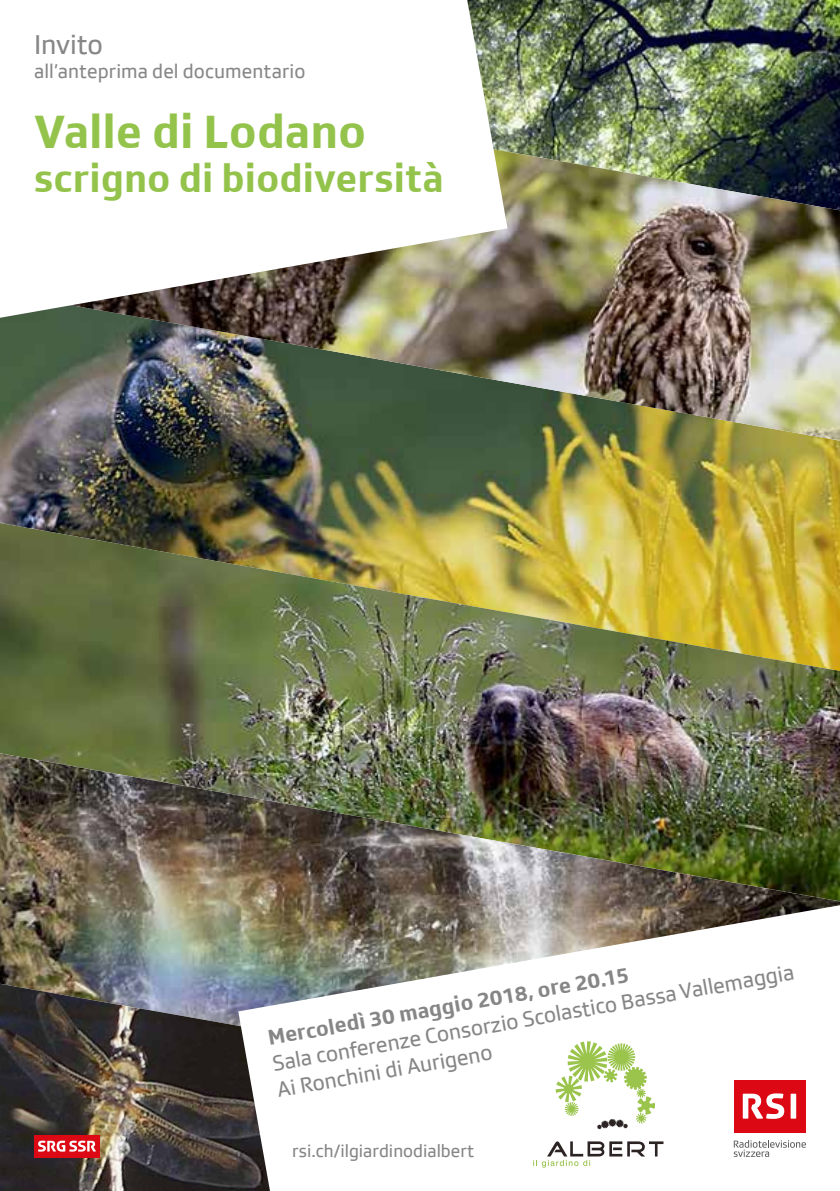
<style>
.page{position:relative;width:840px;height:1191px;background:#fff}
.page>*{position:absolute;margin:0;border:0;box-sizing:border-box;transform-origin:0 0}
.t1{font:700 48px "SRGSSR Type";color:#94c34c}
.t2{font:700 40px "SRGSSR Type";color:#94c34c}
.t3{font:28px "SRGSSR Type";letter-spacing:-.005em;color:#878787}
.t4{font:22px/26.4px "SRGSSR Type";color:#878686}
.t5{font:700 22px "SRGSSR Type";color:#878686}
.t6{font:20px "SRGSSR Type";letter-spacing:.005em;color:#878787}
.t7{font:18px "SRGSSR Type";color:#878686}
</style>
<div class="page">
<img style="left:507px;top:0;width:332px;height:104px">
<img style="left:0;top:441px;width:839px;height:82px">
<img style="left:0;top:523px;width:839px;height:230px">
<img style="left:0;top:104px;width:839px;height:337px">
<img style="left:0;top:753px;width:839px;height:230px">
<img style="left:0;top:983px;width:238px;height:208px">
<div style="left:34px;top:1134px;width:66px;height:23px;background:#dc0814"></div>
<svg style="left:38px;top:1140px;width:58px;height:11px"></svg>
<svg style="left:238px;top:905px;width:601px;height:286px"></svg>
<div style="left:733px;top:1079px;width:72px;height:53px;background:#dc0814"></div>
<svg style="left:742px;top:1093px;width:41px;height:25px"></svg>
<div style="left:790px;top:1093px;width:5px;height:25px;background:#fff"></div>
<svg style="left:733px;top:1140px;width:72px;height:17px"></svg>
<svg style="left:0;top:0;width:507px;height:318px"></svg>
<svg style="left:533px;top:1141px;width:130px;height:26px"></svg>
<svg style="left:555px;top:1041px;width:99px;height:88px"></svg>
<p class="t3" style="left:34px;top:29px;width:70px">Invito</p>
<p class="t6" style="left:34px;top:60px;width:273px">all’anteprima del documentario</p>
<h1 class="t1" style="left:34px;top:103px;width:333px">Valle di Lodano</h1>
<h2 class="t2" style="left:34px;top:155px;width:411px">scrigno di biodiversità</h2>
<p class="t4" style="left:270px;top:1050px;width:530px;rotate:-10deg">Sala conferenze Consorzio Scolastico Bassa Vallemaggia<br>Ai Ronchini di Aurigeno</p>
<p class="t5" style="left:266px;top:1024px;width:367px;rotate:-10deg">Mercoledì 30 maggio 2018, ore 20.15</p>
<p class="t7" style="left:292px;top:1140px;width:183px">rsi.ch/ilgiardinodialbert</p>
</div>
